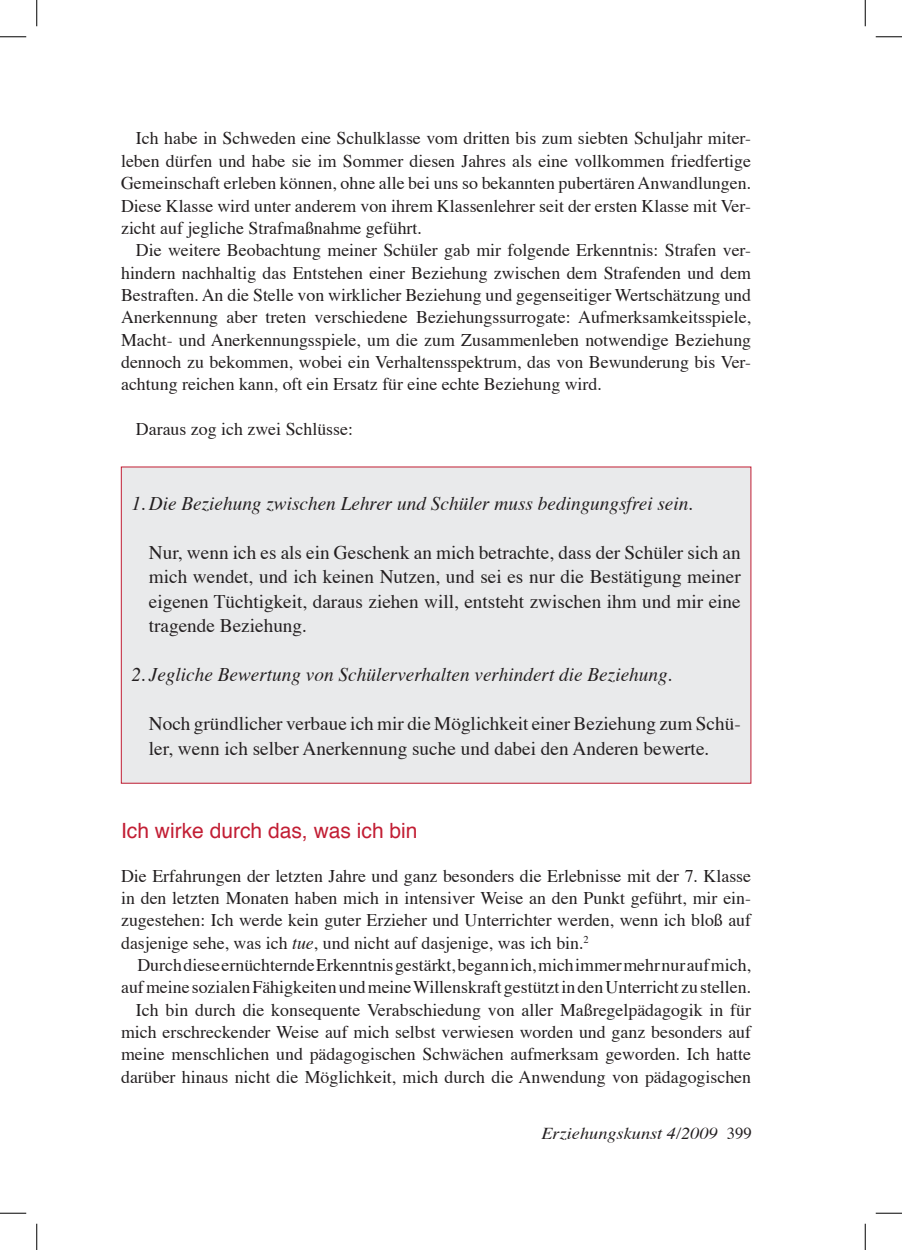
<style>
.page{position:relative;width:902px;height:1250px;background:#fff}
.page>*{position:absolute;margin:0;border:0;box-sizing:border-box;transform-origin:0 0}
.t1{font:21px "Helvetica";color:#c21e34}
.t2{font:19.25px/24.5px "Times";color:#231f20;text-align:justify}
.t3{font:italic 19.25px "Times";color:#231f20}
.t4{font:17.85px/22.4px "Times";color:#231f20;text-align:justify}
.t5{font:italic 16.62px "Times";color:#231f20;scale:1.1 1}
.s1{font-style:italic}
.s2{font-style:normal}
</style>
<div class="page">
<div style="left:121px;top:467px;width:630px;height:316px;background:#e9eaeb"></div>
<svg style="left:0;top:36px;width:26px;height:1px"></svg>
<svg style="left:876px;top:36px;width:26px;height:1px"></svg>
<svg style="left:0;top:1212px;width:26px;height:1px"></svg>
<svg style="left:876px;top:1212px;width:26px;height:1px"></svg>
<svg style="left:36px;top:0;width:1px;height:26px"></svg>
<svg style="left:36px;top:1223px;width:1px;height:26px"></svg>
<svg style="left:865px;top:0;width:1px;height:26px"></svg>
<svg style="left:865px;top:1223px;width:1px;height:26px"></svg>
<p class="t4" style="left:121px;top:126px;width:632px;text-indent:15px">Ich habe in Schweden eine Schulklasse vom dritten bis zum siebten Schuljahr miter&shy;leben dürfen und habe sie im Sommer diesen Jahres als eine vollkommen friedfertige Gemeinschaft erleben können, ohne alle bei uns so bekannten pubertären Anwandlungen.<br>Diese Klasse wird unter anderem von ihrem Klassenlehrer seit der ersten Klasse mit Ver&shy;zicht auf jegliche Strafmaßnahme geführt.</p>
<p class="t4" style="left:121px;top:237px;width:632px;text-indent:15px">Die weitere Beobachtung meiner Schüler gab mir folgende Erkenntnis: Strafen ver&shy;hindern nachhaltig das Entstehen einer Beziehung zwischen dem Strafenden und dem Bestraften. An die Stelle von wirklicher Beziehung und gegenseitiger Wertschätzung und Anerkennung aber treten verschiedene Beziehungssurrogate: Aufmerksamkeitsspiele, Macht- und Anerkennungsspiele, um die zum Zusammenleben notwendige Beziehung dennoch zu bekommen, wobei ein Verhaltensspektrum, das von Bewunderung bis Ver&shy;achtung reichen kann, oft ein Ersatz für eine echte Beziehung wird.</p>
<p class="t4" style="left:136px;top:416px;width:219px">Daraus zog ich zwei Schlüsse:</p>
<p class="t3" style="left:131px;top:486px;width:563px">1. Die Beziehung zwischen Lehrer und Schüler muss bedingungsfrei sein.</p>
<p class="t2" style="left:149px;top:538px;width:593px">Nur, wenn ich es als ein Geschenk an mich betrachte, dass der Schüler sich an mich wendet, und ich keinen Nutzen, und sei es nur die Bestätigung meiner eigenen Tüchtigkeit, daraus ziehen will, entsteht zwischen ihm und mir eine tragende Beziehung.</p>
<p class="t3" style="left:131px;top:657px;width:543px">2. Jegliche Bewertung von Schülerverhalten verhindert die Beziehung.</p>
<p class="t2" style="left:149px;top:710px;width:593px">Noch gründlicher verbaue ich mir die Möglichkeit einer Beziehung zum Schü&shy;ler, wenn ich selber Anerkennung suche und dabei den Anderen bewerte.</p>
<p class="t1" style="left:121px;top:812px;width:298px">Ich wirke durch das, was ich bin</p>
<p class="t4" style="left:121px;top:862px;width:632px">Die Erfahrungen der letzten Jahre und ganz besonders die Erlebnisse mit der 7. Klasse in den letzten Monaten haben mich in intensiver Weise an den Punkt geführt, mir ein&shy;zugestehen: Ich werde kein guter Erzieher und Unterrichter werden, wenn ich bloß auf dasjenige sehe, was ich <span class="s1">tue</span>, und nicht auf dasjenige, was ich bin.<sup>2</sup></p>
<p class="t4" style="left:121px;top:952px;width:632px;text-align:right">Durch diese ernüchternde Erkenntnis gestärkt, begann ich, mich immer mehr nur auf mich, auf meine sozialen Fähigkeiten und meine Willenskraft gestützt in den Unterricht zu stellen.<br>Ich bin durch die konsequente Verabschiedung von aller Maßregelpädagogik in für mich erschreckender Weise auf mich selbst verwiesen worden und ganz besonders auf meine menschlichen und pädagogischen Schwächen aufmerksam geworden. Ich hatte darüber hinaus nicht die Möglichkeit, mich durch die Anwendung von pädagogischen</p>
<p class="t5" style="left:541px;top:1118px;width:193px">Erziehungskunst 4/2009 <span class="s2">399</span></p>
</div>
